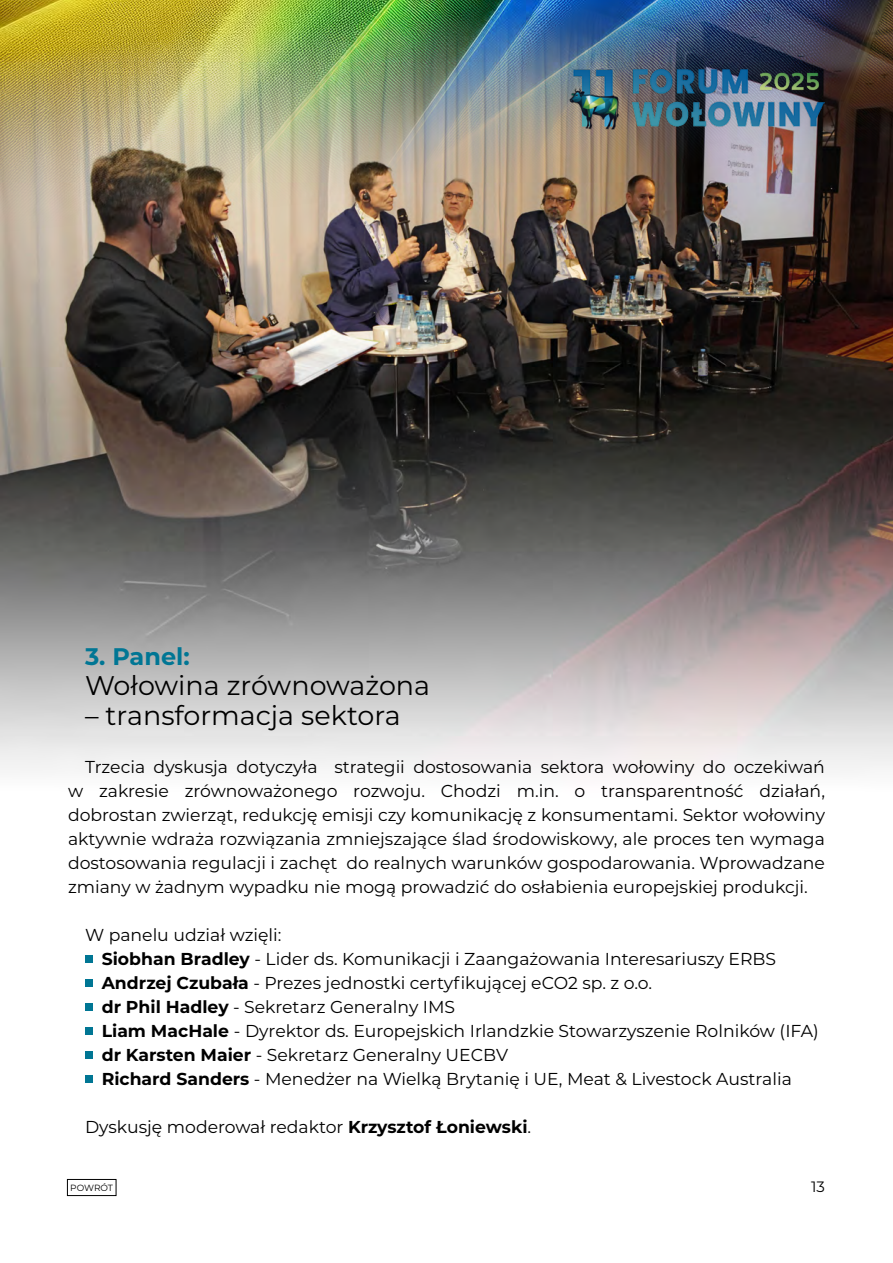
<style>
.page{position:relative;width:893px;height:1263px;background:#fff}
.page>*{position:absolute;margin:0;border:0;box-sizing:border-box;transform-origin:0 0}
.t1{font:27px "Montserrat";color:#000}
.t2{font:700 24px "Montserrat";color:#007694}
.t3{font:17.25px/24px "Montserrat";color:#000;text-align:justify}
.t4{font:15px "Montserrat";color:#000}
.t5{font:9px "Montserrat";letter-spacing:-.01em;color:#000}
.s1{font-weight:700}
</style>
<div class="page">
<img style="left:0;top:244px;width:893px;height:527px">
<div style="left:85px;top:955px;width:8px;height:7px;background:#007694"></div>
<div style="left:85px;top:979px;width:8px;height:7px;background:#007694"></div>
<div style="left:85px;top:1003px;width:8px;height:7px;background:#007694"></div>
<div style="left:85px;top:1027px;width:8px;height:7px;background:#007694"></div>
<div style="left:85px;top:1051px;width:8px;height:7px;background:#007694"></div>
<div style="left:85px;top:1075px;width:8px;height:7px;background:#007694"></div>
<img style="left:0;top:0;width:893px;height:244px">
<img style="left:570px;top:68px;width:255px;height:62px">
<div style="left:67px;top:1179px;width:50px;height:17px;border:1px solid #000"></div>
<h2 class="t2" style="left:85px;top:639px;width:106px">3. Panel:</h2>
<h1 class="t1" style="left:85px;top:666px;width:347px">Wołowina zrównoważona</h1>
<h1 class="t1" style="left:85px;top:696px;width:317px">– transformacja sektora</h1>
<p class="t3" style="left:68px;top:754px;width:758px;text-indent:17px">Trzecia dyskusja dotyczyła strategii dostosowania sektora wołowiny do oczekiwań w zakresie zrównoważonego rozwoju. Chodzi m.in. o transparentność działań, dobrostan zwierząt, redukcję emisji czy komunikację z konsumentami. Sektor wołowiny aktywnie wdraża rozwiązania zmniejszające ślad środowiskowy, ale proces ten wymaga dostosowania regulacji i zachęt do realnych warunków gospodarowania. Wprowadzane zmiany w żadnym wypadku nie mogą prowadzić do osłabienia europejskiej produkcji.</p>
<p class="t3" style="left:102px;top:922px;width:719px;text-align:left;text-indent:-17px">W panelu udział wzięli:<br><span class="s1">Siobhan Bradley</span> - Lider ds. Komunikacji i Zaangażowania Interesariuszy ERBS <span class="s1">Andrzej Czubała</span> - Prezes jednostki certyfikującej eCO2 sp. z o.o.<br><span class="s1">dr Phil Hadley</span> - Sekretarz Generalny IMS<br><span class="s1">Liam MacHale</span> - Dyrektor ds. Europejskich Irlandzkie Stowarzyszenie Rolników (IFA) <span class="s1">dr Karsten Maier</span> - Sekretarz Generalny UECBV<br><span class="s1">Richard Sanders</span> - Menedżer na Wielką Brytanię i UE, Meat &amp; Livestock Australia</p>
<p class="t3" style="left:85px;top:1114px;width:448px">Dyskusję moderował redaktor <span class="s1">Krzysztof Łoniewski</span>.</p>
<p class="t5" style="left:70px;top:1181px;width:44px">POWRÓT</p>
<p class="t4" style="left:811px;top:1177px;width:15px">13</p>
</div>
